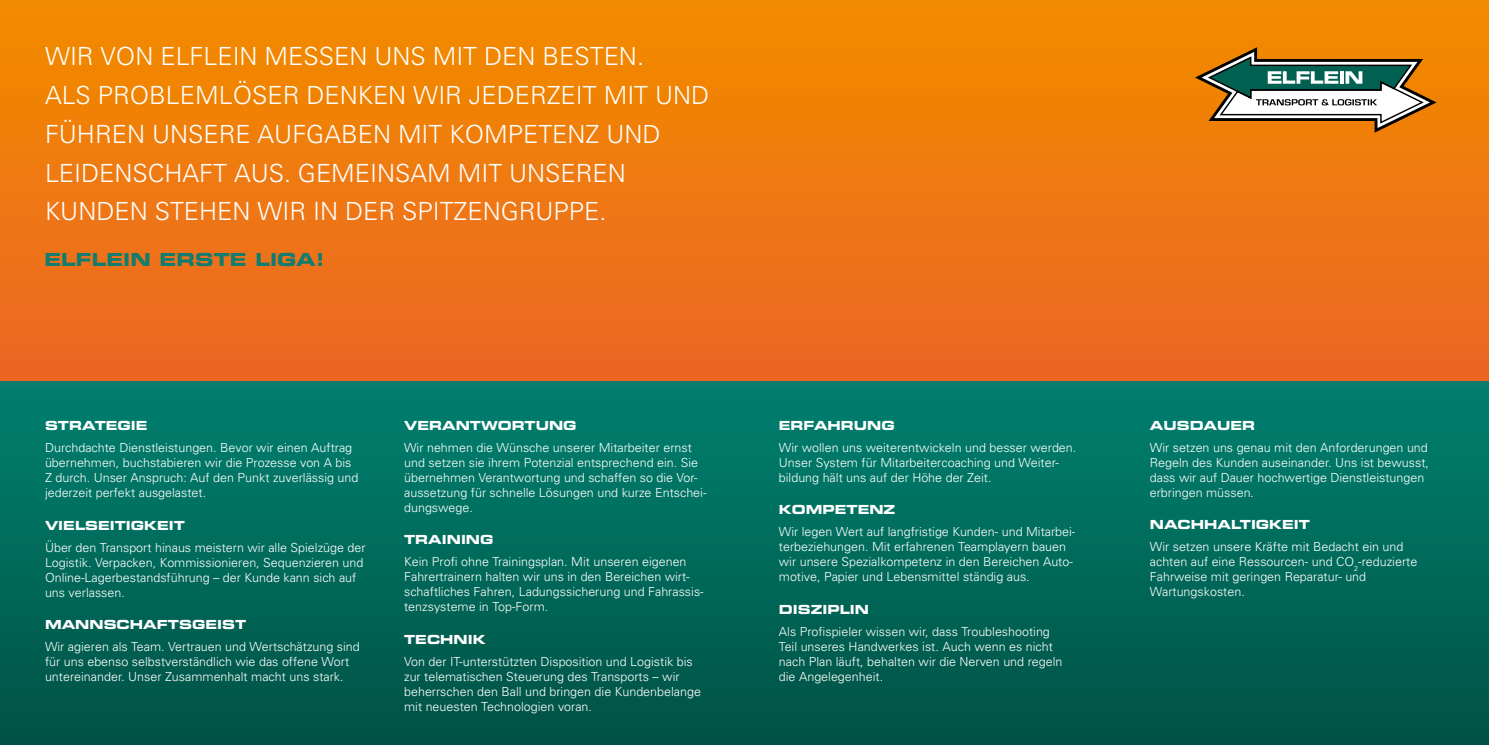
<style>
.page{position:relative;width:1489px;height:745px;background:#fff}
.page>*{position:absolute;margin:0;border:0;box-sizing:border-box;transform-origin:0 0}
.t1{font:300 25px/38.8px "Univers";color:#fff}
.t2{font:17.88px "Eurostile Bold Extended Two";color:#127c6e}
.t3{font:300 12.5px/15px "Univers";color:#fff}
.t4{font:12.5px "Eurostile Bold Extended Two";color:#fff}
</style>
<div class="page">
<div style="left:0;top:0;width:1488px;height:381px;background:linear-gradient(to bottom,#f28c00,#ec6526)"></div>
<div style="left:0;top:381px;width:1488px;height:363px;background:linear-gradient(to bottom,#01806f,#005245)"></div>
<svg style="left:1191px;top:45px;width:248px;height:90px"></svg>
<h1 class="t1" style="left:45px;top:36px;width:665px">Wir von Elflein messen uns mit den Besten.<br>Als Problemlöser denken wir jederzeit mit und führen unsere Aufgabe</h1>
<h1 class="t1" style="left:45px;top:114px;width:617px;text-indent:328px">n mit Kompetenz und<br>Leidenschaft aus. Gemeinsam mit UNS</h1>
<h1 class="t1" style="left:45px;top:153px;width:577px;text-indent:515px">EREN<br>Kunden stehen wir in der Spitzengruppe</h1>
<h1 class="t1" style="left:599px;top:191px;width:8px">.</h1>
<h2 class="t2" style="left:44px;top:246px;width:281px">ELFLEIN ERSTE LIGA!</h2>
<p class="t4" style="left:45px;top:416px;width:104px">STRATEGIE</p>
<p class="t3" style="left:45px;top:439px;width:315px">Durchdachte Dienstleistungen. Bevor wir einen Auftrag übernehmen, buchstabieren wir die Prozesse von A bis Z durch. U nser Anspruch: Auf den Punkt zuverlässig und jederzeit perfekt ausgelastet.</p>
<p class="t4" style="left:45px;top:516px;width:141px">VIELSEITIGKEIT</p>
<p class="t3" style="left:45px;top:539px;width:322px">Ü ber den Transport hinaus meistern wir alle Spielzüge der Logistik. Verpacken, Kommissionieren, Sequenzieren und Online-Lagerbestandsführung – der Kunde kann sich auf uns verlassen.</p>
<p class="t4" style="left:45px;top:615px;width:202px">MANNSCHAFTSGEIST</p>
<p class="t3" style="left:45px;top:638px;width:316px">Wir agieren als Team. Vertrauen und Wertschätzung sind für uns ebenso selbstverständlich wie das offene Wort untereinander. U nser Zusammenhalt macht uns stark.</p>
<p class="t4" style="left:404px;top:416px;width:174px">VERANTWORTUNG</p>
<p class="t3" style="left:404px;top:439px;width:304px">Wir nehmen die Wünsche unserer M itarbeiter ernst und setzen sie ihrem Potenzial entsprechend ein. Sie übernehmen Verantwortung und schaffen so die Vor&shy;aussetzung für schnelle Lösungen und kurze Entschei&shy;dungswege.</p>
<p class="t4" style="left:404px;top:530px;width:91px">TRAINING</p>
<p class="t3" style="left:404px;top:553px;width:301px">Kein Profi ohne Trainingsplan. M it unseren eigenen Fahrertrainern halten wir uns in den Bereichen wirt&shy;schaftliches Fahren, Ladungssicherung und Fahrassis&shy;tenzsysteme in Top-Form.</p>
<p class="t4" style="left:404px;top:630px;width:83px">TECHNIK</p>
<p class="t3" style="left:404px;top:653px;width:298px">Von der IT-unterstützten D isposition und Logistik bis zur telematischen Steuerung des Transports – wir beherrschen den Ball und bringen die Kundenbelange mit neuesten Technologien voran.</p>
<p class="t4" style="left:778px;top:416px;width:117px">ERFAHRUNG</p>
<p class="t3" style="left:778px;top:439px;width:299px">Wir wollen uns weiterentwickeln und besser werden.<br>U nser System für M itarbeitercoaching und Weiter&shy;bildung hält uns auf der Höhe der Zeit.</p>
<p class="t4" style="left:778px;top:500px;width:118px">KOMPETENZ</p>
<p class="t3" style="left:778px;top:523px;width:298px">Wir legen Wert auf langfristige Kunden- und M itarbei&shy;terbeziehungen. M it erfahrenen Teamplayern bauen wir unsere Spezialkompetenz in den Bereichen Auto&shy;motive, Papier und Lebensmittel ständig aus.</p>
<p class="t4" style="left:778px;top:600px;width:92px">DISZIPLIN</p>
<p class="t3" style="left:778px;top:623px;width:285px">Als Profispieler wissen wir, dass Troubleshooting Teil unseres Handwerkes ist. Auch wenn es nicht nach Plan läuft, behalten wir die Nerven und regeln die Angelegenheit.</p>
<p class="t4" style="left:1149px;top:416px;width:107px">AUSDAUER</p>
<p class="t3" style="left:1149px;top:439px;width:281px">Wir setzen uns genau mit den Anforderungen und Regeln des Kunden auseinander. U ns ist bewusst, dass wir auf Dauer hochwertige Dienstleistungen erbringen müssen.</p>
<p class="t4" style="left:1149px;top:515px;width:162px">NACHHALTIGKEIT</p>
<p class="t3" style="left:1149px;top:538px;width:269px">Wir setzen unsere Kräfte mit Bedacht ein und achten auf eine Ressourcen- und CO <sub>2</sub>-reduzierte Fahrweise mit geringen Reparatur- und Wartungskosten.</p>
</div>
